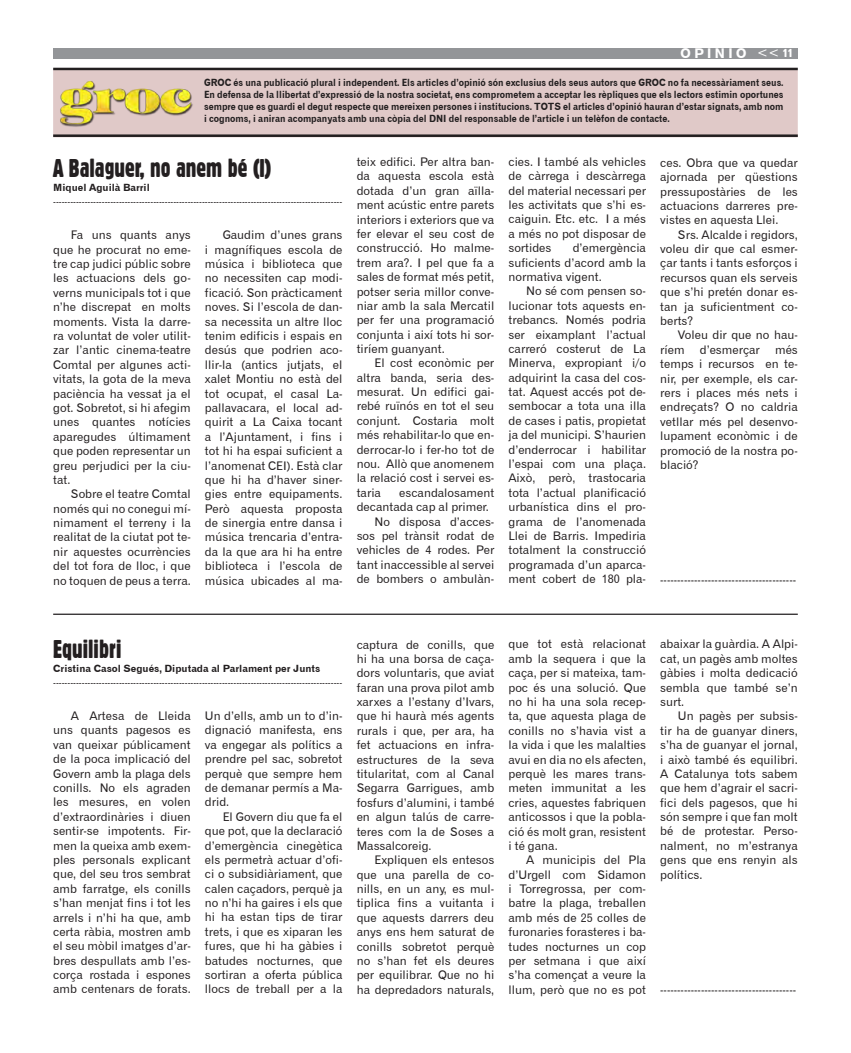
<style>
.page{position:relative;width:851px;height:1053px;background:#fff}
.page>*{position:absolute;margin:0;border:0;box-sizing:border-box;transform-origin:0 0}
.t1{font:25px "Gothic 821 Condensed BT";color:#231f20;scale:.95 1}
.t2{font:13.75px "Gothic 725 BT Black A";letter-spacing:.25em;color:#fff}
.t3{font:11.88px/14.4px "Gothic 720 BT Roman B";color:#231f20;text-align:justify}
.t4{font:10px/12px "Gothic 720 BT Bold B";color:#231f20;text-align:justify;scale:.9 1}
.t5{font:10px "Gothic 720 BT Roman B";color:#231f20}
.t6{font:10px "Gothic 720 BT Bold B";color:#231f20}
.s1{font-family:"Gothic 720 BT Roman B"}
.s2{font-family:"Gothic 821 Condensed BT";font-size:11.25px}
</style>
<div class="page">
<div style="left:53px;top:48px;width:744px;height:10px;background:#939598"></div>
<div style="left:53px;top:70px;width:744px;height:67px;background:#e0c9c8;border:1px solid #e0c9c8"></div>
<hr style="left:53px;top:134px;width:744px;height:3px;background:#231f20">
<hr style="left:53px;top:68px;width:744px;height:2px;background:#231f20">
<img style="left:57px;top:71px;width:137px;height:56px">
<hr style="left:53px;top:613px;width:744px;height:2px;background:#231f20">
<p class="t2" style="left:680px;top:45px;width:114px">OPINIÓ <span class="s1">&lt;&lt;</span><span class="s2">11</span></p>
<p class="t4" style="left:204px;top:76px;width:645px">GROC és una publicació plural i independent. Els articles d’opinió són exclusius dels seus autors que GROC no fa necessàriament seus.<br>En defensa de la llibertat d’expressió de la nostra societat, ens comprometem a acceptar les rèpliques que els lectors estimin oportunes sempre que es guardi el degut respecte que mereixen persones i institucions. TOTS el articles d’opinió hauran d’estar signats, amb nom i cognoms, i aniran acompanyats amb una còpia del DNI del responsable de l’article i un telèfon de contacte.</p>
<p class="t1" style="left:53px;top:153px;width:231px">A Balaguer, no anem bé (I)</p>
<p class="t6" style="left:53px;top:181px;width:98px">Miquel Aguilà Barril</p>
<p class="t5" style="left:53px;top:195px;width:290px">-----------------------------------------------------------------------------------------------------</p>
<p class="t3" style="left:53px;top:228px;width:139px;text-indent:18px">Fa uns quants anys que he procurat no eme&shy;tre cap judici públic sobre les actuacions dels go&shy;verns municipals tot i que n’he discrepat en molts moments. Vista la darre&shy;ra voluntat de voler utilit&shy;zar l’antic cinema-teatre Comtal per algunes acti&shy;vitats, la gota de la meva paciència ha vessat ja el got. Sobretot, si hi afegim unes quantes notícies aparegudes últimament que poden representar un greu perjudici per la ciu&shy;tat.</p>
<p class="t3" style="left:53px;top:486px;width:139px;text-indent:18px">Sobre el teatre Comtal només qui no conegui mí&shy;nimament el terreny i la realitat de la ciutat pot te&shy;nir aquestes ocurrències del tot fora de lloc, i que no toquen de peus a terra.</p>
<p class="t3" style="left:508px;top:154px;width:139px">cies. I també als vehicles de càrrega i descàrrega del material necessari per les activitats que s’hi es&shy;caiguin. Etc. etc. I a més a més no pot disposar de sortides</p>
<p class="t3" style="left:356px;top:154px;width:139px">teix edifici. Per altra ban&shy;da aquesta escola està dotada d’un gran aïlla&shy;ment acústic entre parets interiors i exteriors que va fer elevar el seu cost de construcció. Ho malme&shy;trem ara?. I pel que fa a sales de format més petit, potser seria millor conve&shy;niar amb la sala Mercatil per fer una programació conjunta i així tots hi sor&shy;tiríem guanyant.</p>
<p class="t3" style="left:356px;top:356px;width:139px;text-indent:18px">El cost econòmic per altra banda, seria des&shy;mesurat. Un edifici gai&shy;rebé ruïnós en tot el seu conjunt. Costaria molt més rehabilitar-lo que en&shy;derrocar-lo i fer-ho tot de nou. Allò que anomenem la relació cost i servei es&shy;taria</p>
<p class="t3" style="left:660px;top:155px;width:139px">ces. Obra que va quedar ajornada per qüestions pressupostàries de les actuacions darreres pre&shy;vistes en aquesta Llei.</p>
<p class="t3" style="left:660px;top:227px;width:139px;text-indent:18px">Srs. Alcalde i regidors, voleu dir que cal esmer&shy;çar tants i tants esforços i recursos quan els serveis que s’hi pretén donar es&shy;tan ja suficientment co&shy;berts?</p>
<p class="t3" style="left:660px;top:328px;width:139px;text-indent:18px">Voleu dir que no hau&shy;ríem</p>
<p class="t3" style="left:205px;top:228px;width:139px;text-indent:18px">Gaudim d’unes grans i magnífiques escola de música i biblioteca que no necessiten cap modi&shy;ficació. Son pràcticament noves. Si l’escola de dan&shy;sa necessita un altre lloc tenim edificis i espais en desús que podrien aco&shy;llir-la (antics jutjats, el xalet Montiu no està del tot ocupat, el casal La&shy;pallavacara, el local ad&shy;quirit a La Caixa tocant a l’Ajuntament, i fins i tot hi ha espai suficient a l’anomenat CEI). Està clar que hi ha d’haver siner&shy;gies entre equipaments.<br>Però aquesta proposta de sinergia entre dansa i música trencaria d’entra&shy;da la que ara hi ha entre biblioteca i l’escola de música ubicades al ma-</p>
<p class="t3" style="left:508px;top:241px;width:139px;text-indent:64px">d’emergència suficients d’acord amb la normativa vigent.</p>
<p class="t3" style="left:508px;top:284px;width:139px;text-indent:18px">No sé com pensen so&shy;lucionar tots aquests en&shy;trebancs. Només podria ser eixamplant l’actual carreró costerut de La Minerva, expropiant i/o adquirint la casa del cos&shy;tat. Aquest accés pot de&shy;sembocar a tota una illa de cases i patis, propietat ja del municipi. S’haurien d’enderrocar i habilitar l’espai com una plaça.<br>Això, però, trastocaria tota l’actual planificació urbanística dins el pro&shy;grama de l’anomenada Llei de Barris. Impediria totalment la construcció programada d’un aparca&shy;ment cobert de 180 pla-</p>
<p class="t3" style="left:660px;top:342px;width:139px;text-indent:115px">més temps i recursos en te&shy;nir, per exemple, els car&shy;rers i places més nets i endreçats? O no caldria vetllar més pel desenvo&shy;lupament econòmic i de promoció de la nostra po&shy;blació?</p>
<p class="t3" style="left:699px;top:342px;width:62px">d’esmerçar</p>
<p class="t3" style="left:356px;top:485px;width:139px;text-indent:43px">escandalosament decantada cap al primer.</p>
<p class="t3" style="left:356px;top:514px;width:139px;text-indent:18px">No disposa d’acces&shy;sos pel trànsit rodat de vehicles de 4 rodes. Per tant inaccessible al servei de bombers o ambulàn-</p>
<p class="t3" style="left:660px;top:572px;width:137px">----------------------------------------</p>
<p class="t1" style="left:53px;top:634px;width:73px">Equilibri</p>
<p class="t6" style="left:53px;top:662px;width:269px">Cristina Casol Segués, Diputada al Parlament per Junts</p>
<p class="t5" style="left:53px;top:676px;width:290px">-----------------------------------------------------------------------------------------------------</p>
<p class="t3" style="left:205px;top:708px;width:139px">Un d’ells, amb un to d’in&shy;dignació manifesta, ens va engegar als polítics a prendre pel sac, sobretot perquè que sempre hem de demanar permís a Ma&shy;drid.</p>
<p class="t3" style="left:205px;top:809px;width:139px;text-indent:18px">El Govern diu que fa el que pot, que la declaració d’emergència cinegètica els permetrà actuar d’ofi&shy;ci o subsidiàriament, que calen caçadors, perquè ja no n’hi ha gaires i els que hi ha estan tips de tirar trets, i que es xiparan les fures, que hi ha gàbies i batudes nocturnes, que sortiran a oferta pública llocs de treball per a la</p>
<p class="t3" style="left:53px;top:708px;width:139px;text-indent:18px">A Artesa de Lleida uns quants pagesos es van queixar públicament de la poca implicació del Govern amb la plaga dels conills. No els agraden les mesures, en volen d’extraordinàries i diuen sentir-se impotents. Fir&shy;men la queixa amb exem&shy;ples personals explicant que, del seu tros sembrat amb farratge, els conills s’han menjat fins i tot les arrels i n’hi ha que, amb certa ràbia, mostren amb el seu mòbil imatges d’ar&shy;bres despullats amb l’es&shy;corça rostada i espones amb centenars de forats.</p>
<p class="t3" style="left:356px;top:637px;width:139px">captura de conills, que hi ha una borsa de caça&shy;dors voluntaris, que aviat faran una prova pilot amb xarxes a l’estany d’Ivars, que hi haurà més agents rurals i que, per ara, ha fet actuacions en infra&shy;estructures de la seva titularitat, com al Canal Segarra Garrigues, amb fosfurs d’alumini, i també en algun talús de carre&shy;teres com la de Soses a Massalcoreig.</p>
<p class="t3" style="left:356px;top:852px;width:139px;text-indent:18px">Expliquen els entesos que una parella de co&shy;nills, en un any, es mul&shy;tiplica fins a vuitanta i que aquests darrers deu anys ens hem saturat de conills sobretot perquè no s’han fet els deures per equilibrar. Que no hi ha depredadors naturals,</p>
<p class="t3" style="left:508px;top:637px;width:139px">que tot està relacionat amb la sequera i que la caça, per si mateixa, tam&shy;poc és una solució. Que no hi ha una sola recep&shy;ta, que aquesta plaga de conills no s’havia vist a la vida i que les malalties avui en dia no els afecten, perquè les mares trans&shy;meten immunitat a les cries, aquestes fabriquen anticossos i que la pobla&shy;ció és molt gran, resistent i té gana.</p>
<p class="t3" style="left:508px;top:852px;width:139px;text-indent:18px">A municipis del Pla d’Urgell com Sidamon i Torregrossa, per com&shy;batre la plaga, treballen amb més de 25 colles de furonaries forasteres i ba&shy;tudes nocturnes un cop per setmana i que així s’ha començat a veure la llum, però que no es pot</p>
<p class="t3" style="left:660px;top:637px;width:139px">abaixar la guàrdia. A Alpi&shy;cat, un pagès amb moltes gàbies i molta dedicació sembla que també se’n surt.</p>
<p class="t3" style="left:660px;top:708px;width:139px;text-indent:18px">Un pagès per subsis&shy;tir ha de guanyar diners, s’ha de guanyar el jornal, i això també és equilibri.<br>A Catalunya tots sabem que hem d’agrair el sacri&shy;fici dels pagesos, que hi són sempre i que fan molt bé de protestar. Perso&shy;nalment, no m’estranya gens que ens renyin als polítics.</p>
<p class="t3" style="left:660px;top:982px;width:137px">----------------------------------------</p>
</div>
